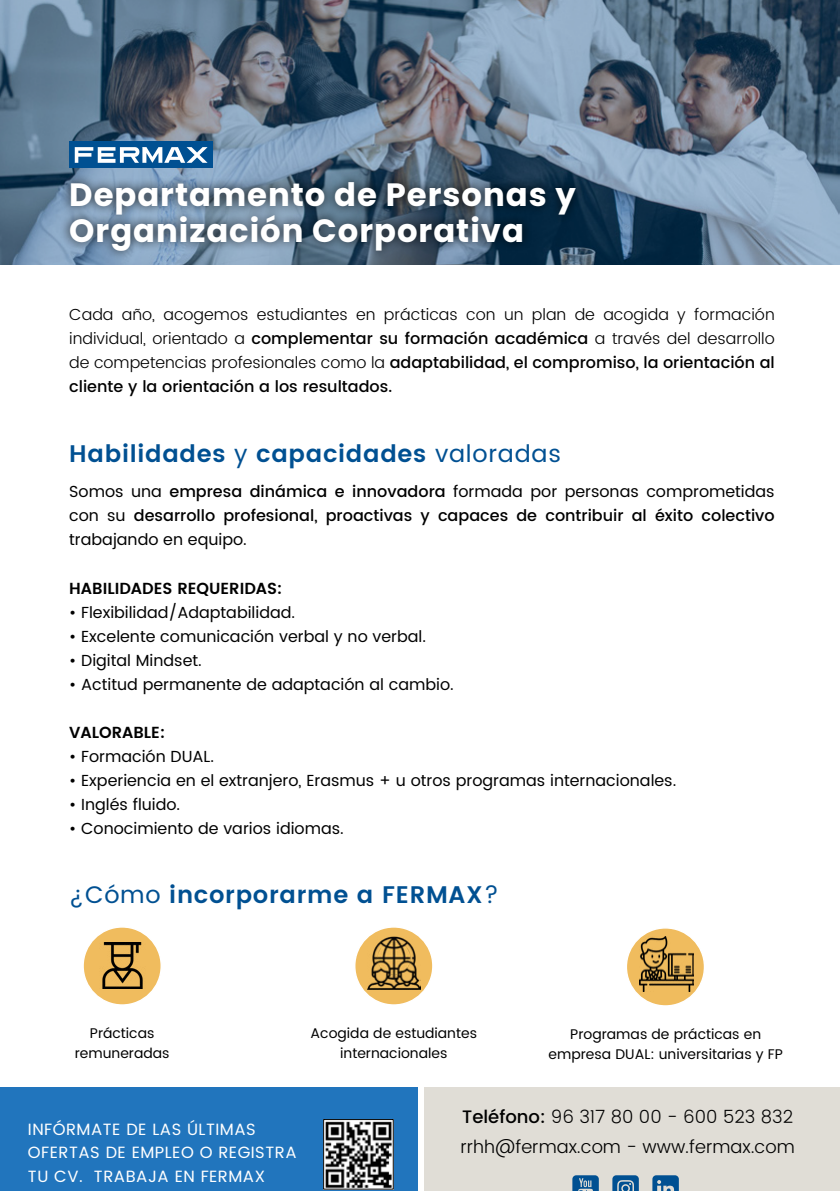
<style>
.page{position:relative;width:840px;height:1191px;background:#fff}
.page>*{position:absolute;margin:0;border:0;box-sizing:border-box;transform-origin:0 0}
.t1{font:700 32.2px/36.2px "Poppins";letter-spacing:.03em;color:#fff}
.t2{font:600 24px "Poppins";letter-spacing:.03em;color:#005092}
.t3{font:300 18px/30px "Poppins";color:#000}
.t4{font:16.4px/23.6px "Poppins";letter-spacing:.03em;color:#fff}
.t5{font:300 16px/24px "Poppins";color:#000;text-align:justify}
.t6{font:16px "Poppins";color:#000}
.t7{font:500 16px/24px "Poppins";color:#000;text-align:justify}
.t8{font:600 16px "Poppins";color:#000}
.t9{font:14px/20px "Poppins";color:#000;text-align:center}
.s1{font-weight:500}
.s2{font-weight:400}
</style>
<div class="page">
<div style="left:0;top:1087px;width:417px;height:104px;background:#2175bd"></div>
<div style="left:424px;top:1087px;width:415px;height:104px;background:#e0ddd6"></div>
<svg style="left:0;top:0;width:839px;height:265px;background:#61778c"></svg>
<div style="left:83px;top:927px;width:78px;height:78px;background:#f0bc5e;border-radius:50%"></div>
<div style="left:82px;top:926px;width:80px;height:79px;border:1px solid #fff;border-radius:50%"></div>
<img style="left:102px;top:942px;width:41px;height:46px">
<div style="left:354px;top:927px;width:78px;height:78px;background:#f0bc5e;border-radius:50%"></div>
<div style="left:354px;top:926px;width:79px;height:79px;border:1px solid #fff;border-radius:50%"></div>
<img style="left:368px;top:936px;width:52px;height:53px">
<div style="left:626px;top:928px;width:78px;height:78px;background:#f0bc5e;border-radius:50%"></div>
<div style="left:625px;top:927px;width:79px;height:79px;border:1px solid #fff;border-radius:50%"></div>
<img style="left:639px;top:936px;width:54px;height:55px">
<svg style="left:644px;top:941px;width:22px;height:7px"></svg>
<img style="left:325px;top:1121px;width:66px;height:66px">
<div style="left:323px;top:1119px;width:70px;height:70px;border:1px solid #000"></div>
<svg style="left:572px;top:1175px;width:26px;height:16px"></svg>
<svg style="left:612px;top:1175px;width:26px;height:16px"></svg>
<svg style="left:652px;top:1175px;width:26px;height:16px"></svg>
<div style="left:60px;top:172px;width:525px;height:89px;background:#000;opacity:.75"></div>
<div style="left:69px;top:142px;width:144px;height:26px;background:#005092"></div>
<svg style="left:75px;top:147px;width:132px;height:16px"></svg>
<h1 class="t1" style="left:69px;top:176px;width:508px">Departamento de Personas y<br>Organización Corporativa</h1>
<p class="t5" style="left:69px;top:303px;width:706px">Cada año, acogemos estudiantes en prácticas con un plan de acogida y formación individual, orientado a <span class="s1">complementar su formación académica</span> a través del desarrollo de competencias profesionales como la <span class="s1">adaptabilidad, el compromiso, la orientación al cliente y la orientación a los resultados.</span></p>
<h2 class="t2" style="left:69px;top:436px;width:493px">Habilidades <span class="s2">y</span> capacidades <span class="s2">valoradas</span></h2>
<p class="t7" style="left:69px;top:480px;width:706px"><span class="s2">Somos una</span> empresa dinámica e innovadora <span class="s2">formada por personas comprometidas con su</span> desarrollo profesional, proactivas y capaces de contribuir al éxito colectivo <span class="s2">trabajando en equipo.</span></p>
<p class="t8" style="left:69px;top:576px;width:214px">HABILIDADES REQUERIDAS:</p>
<p class="t6" style="left:69px;top:600px;width:227px">• Flexibilidad/Adaptabilidad.</p>
<p class="t6" style="left:69px;top:624px;width:358px">• Excelente comunicación verbal y no verbal.</p>
<p class="t6" style="left:69px;top:648px;width:134px">• Digital Mindset.</p>
<p class="t6" style="left:69px;top:672px;width:386px">• Actitud permanente de adaptación al cambio.</p>
<p class="t8" style="left:69px;top:720px;width:97px">VALORABLE:</p>
<p class="t6" style="left:69px;top:744px;width:146px">• Formación DUAL.</p>
<p class="t6" style="left:69px;top:768px;width:608px">• Experiencia en el extranjero, Erasmus + u otros programas internacionales.</p>
<p class="t6" style="left:69px;top:792px;width:112px">• Inglés fluido.</p>
<p class="t6" style="left:69px;top:816px;width:276px">• Conocimiento de varios idiomas.</p>
<h2 class="t2" style="left:69px;top:877px;width:431px"><span class="s2">¿Cómo</span> incorporarme a FERMAX<span class="s2">?</span></h2>
<p class="t9" style="left:75px;top:1023px;width:96px">Prácticas remuneradas</p>
<p class="t9" style="left:310px;top:1023px;width:168px">Acogida de estudiantes internacionales</p>
<p class="t9" style="left:548px;top:1024px;width:236px">Programas de prácticas en empresa DUAL: universitarias y FP</p>
<p class="t4" style="left:28px;top:1117px;width:270px">INFÓRMATE DE LAS ÚLTIMAS<br>OFERTAS DE EMPLEO O REGISTRA<br>TU CV. TRABAJA EN FERMAX</p>
<p class="t3" style="left:460px;top:1102px;width:335px"><span class="s1">Teléfono:</span> 96 317 80 00 - 600 523 832 rrhh@fermax.com - www.fermax.com</p>
</div>
